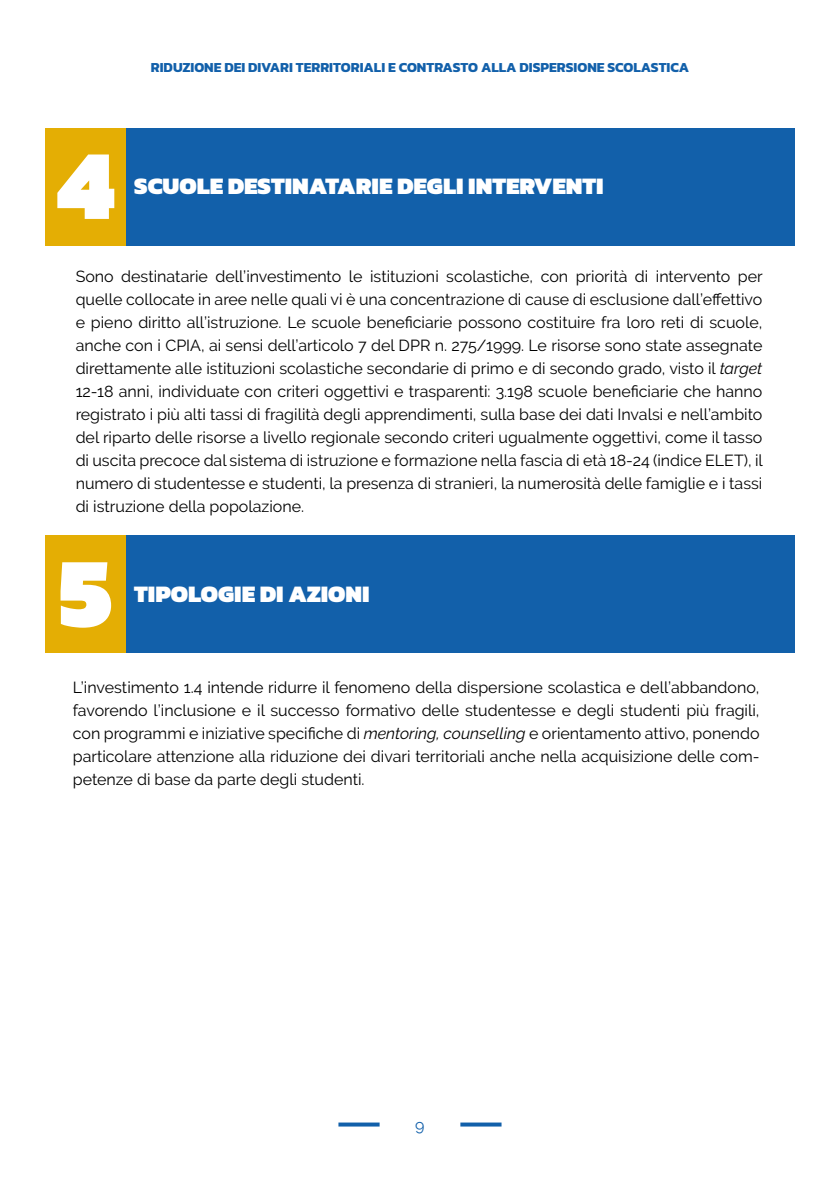
<style>
.page{position:relative;width:840px;height:1191px;background:#fff}
.page>*{position:absolute;margin:0;border:0;box-sizing:border-box;transform-origin:0 0}
.t1{font:900 100px "Kanit";color:#fff}
.t2{font:900 24px "Kanit";color:#fff}
.t3{font:16px/23px "Raleway";color:#000;text-align:justify}
.t4{font:16px "Raleway";color:#1260aa}
.t5{font:700 14px "Kanit";color:#1260aa}
.s1{font-style:italic}
</style>
<div class="page">
<svg style="left:338px;top:1122px;width:41px;height:4px"></svg>
<svg style="left:460px;top:1122px;width:41px;height:4px"></svg>
<div style="left:45px;top:128px;width:81px;height:117px;background:#e4ae04"></div>
<div style="left:126px;top:128px;width:668px;height:117px;background:#1260aa"></div>
<div style="left:45px;top:536px;width:81px;height:117px;background:#e4ae04"></div>
<div style="left:126px;top:536px;width:668px;height:117px;background:#1260aa"></div>
<p class="t5" style="left:151px;top:56px;width:539px">RIDUZIONE DEI DIVARI TERRITORIALI E CONTRASTO ALLA DISPERSIONE SCOLASTICA</p>
<h1 class="t1" style="left:58px;top:101px;width:57px">4</h1>
<h2 class="t2" style="left:134px;top:166px;width:470px">SCUOLE DESTINATARIE DEGLI INTERVENTI</h2>
<p class="t3" style="left:76px;top:265px;width:688px">Sono destinatarie dell’investimento le istituzioni scolastiche, con priorità di intervento per quelle collocate in aree nelle quali vi è una concentrazione di cause di esclusione dall’effettivo e pieno diritto all’istruzione. Le scuole beneficiarie possono costituire fra loro reti di scuole, anche con i CPIA, ai sensi dell’articolo 7 del DPR n. 275/1999. Le risorse sono state assegnate direttamente alle istituzioni scolastiche secondarie di primo e di secondo grado, visto il <span class="s1">target </span>12-18 anni, individuate con criteri oggettivi e trasparenti: 3.198 scuole beneficiarie che hanno registrato i più alti tassi di fragilità degli apprendimenti, sulla base dei dati Invalsi e nell’ambito del riparto delle risorse a livello regionale secondo criteri ugualmente oggettivi, come il tasso di uscita precoce dal sistema di istruzione e formazione nella fascia di età 18-24 (indice ELET), il numero di studentesse e studenti, la presenza di stranieri, la numerosità delle famiglie e i tassi di istruzione della popolazione.</p>
<h1 class="t1" style="left:59px;top:509px;width:55px">5</h1>
<h2 class="t2" style="left:134px;top:574px;width:237px">TIPOLOGIE DI AZIONI</h2>
<p class="t3" style="left:73px;top:675px;width:687px">L’investimento 1.4 intende ridurre il fenomeno della dispersione scolastica e dell’abbandono, favorendo l’inclusione e il successo formativo delle studentesse e degli studenti più fragili, con programmi e iniziative specifiche di <span class="s1">mentoring, counselling</span> e orientamento attivo, ponendo particolare attenzione alla riduzione dei divari territoriali anche nella acquisizione delle com&shy;petenze di base da parte degli studenti.</p>
<p class="t4" style="left:415px;top:1115px;width:11px">9</p>
</div>
